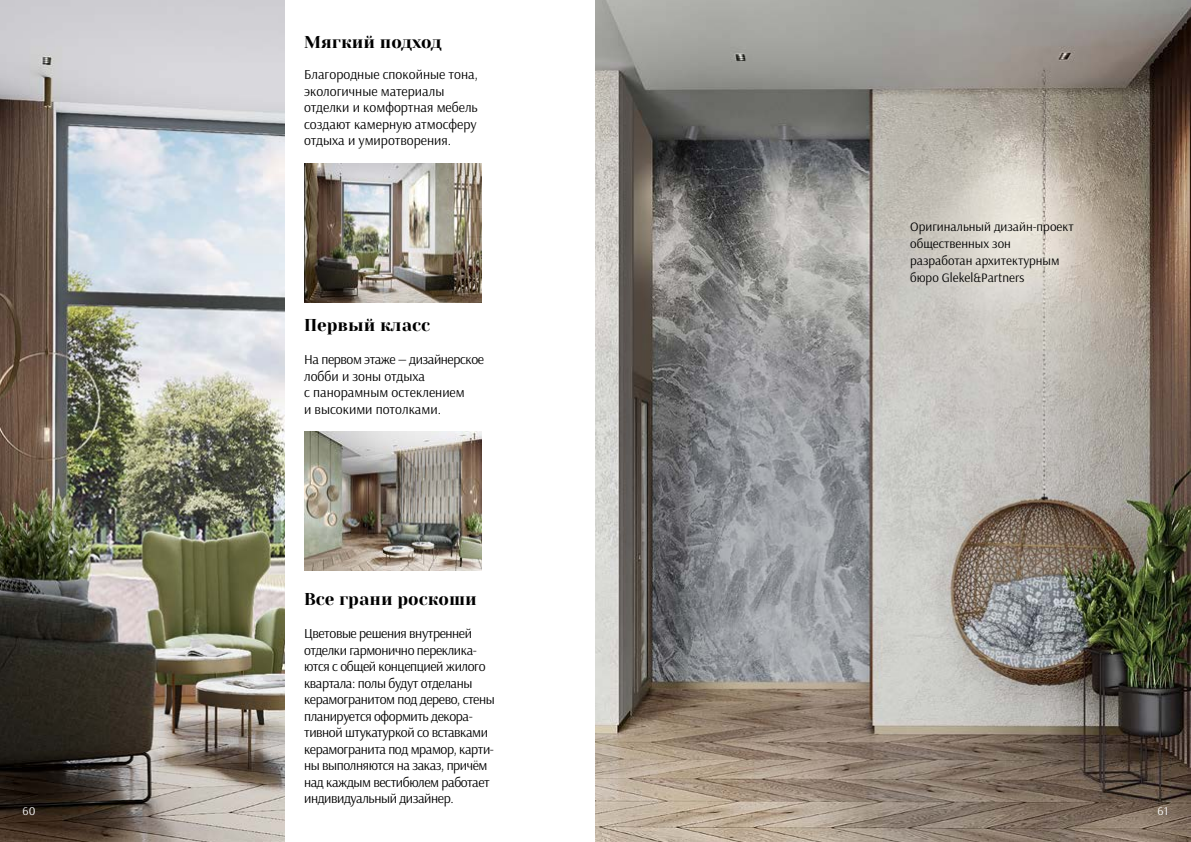
<style>
.page{position:relative;width:1191px;height:842px;background:#fff}
.page>*{position:absolute;margin:0;border:0;box-sizing:border-box;transform-origin:0 0}
.t1{font:17.2px "Yeseva One";color:#000}
.t2{font:13.8px/16.5px "Arsenal";letter-spacing:-.03em;color:#000}
.t3{font:13.8px/16.5px "Arsenal";color:#000}
.t4{font:13px/17px "Arsenal";color:#000}
.t5{font:12px "Arsenal";color:#fff}
</style>
<div class="page">
<img style="left:0;top:0;width:285px;height:842px">
<img style="left:304px;top:164px;width:177px;height:139px">
<img style="left:304px;top:432px;width:177px;height:138px">
<img style="left:595px;top:0;width:596px;height:842px">
<p class="t5" style="left:23px;top:803px;width:14px">60</p>
<p class="t1" style="left:304px;top:31px;width:139px">Мягкий подход</p>
<p class="t3" style="left:304px;top:66px;width:175px">Благородные спокойные тона, экологичные материалы отделки и комфортная мебель создают камерную атмосферу отдыха и умиротворения.</p>
<p class="t1" style="left:304px;top:315px;width:128px">Первый класс</p>
<p class="t3" style="left:304px;top:351px;width:181px">На первом этаже — дизайнерское лобби и зоны отдыха<br>с панорамным остеклением<br>и высокими потолками.</p>
<p class="t1" style="left:304px;top:589px;width:174px">Все грани роскоши</p>
<p class="t2" style="left:304px;top:626px;width:192px">Цветовые решения внутренней отделки гармонично переклика&shy;ются с общей концепцией жилого квартала: полы будут отделаны керамогранитом под дерево, стены планируется оформить декора&shy;тивной штукатуркой со вставками керамогранита под мрамор, карти&shy;ны выполняются на заказ, причём над каждым вестибюлем работает индивидуальный дизайнер.</p>
<p class="t4" style="left:910px;top:218px;width:165px">Оригинальный дизайн-проект общественных зон разработан архитектурным бюро Glekel&amp;Partners</p>
<p class="t5" style="left:1157px;top:803px;width:12px">61</p>
</div>
